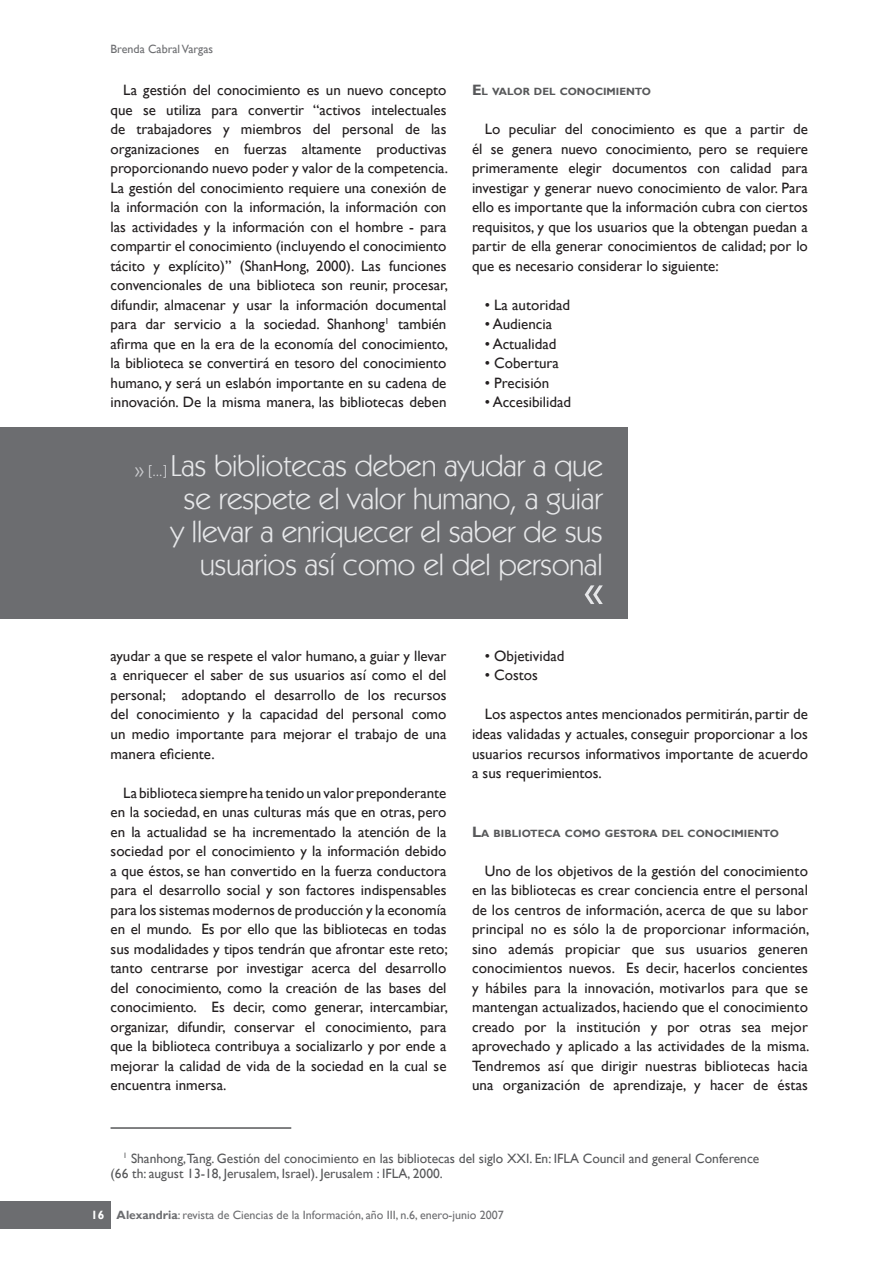
<style>
.page{position:relative;width:893px;height:1263px;background:#fff}
.page>*{position:absolute;margin:0;border:0;box-sizing:border-box;transform-origin:0 0}
.t1{font:30px/33px "Kabel IT Cby BT";color:#e6e7e9;text-align:right}
.t2{font:15px/19.5px "Gill Sans";color:#231f20;text-align:justify}
.t3{font:13.5px/15px "Gill Sans";color:#57585a}
.t4{font:12px "Gill Sans";color:#6c6d70}
.t5{font:700 10.5px "Gill Sans";color:#57585a}
.s1{font-size:15px}
.s2{font-weight:700;color:#fff}
.s3{font-weight:700}
</style>
<div class="page">
<div style="left:0;top:1201px;width:111px;height:28px;background:#6c6d70"></div>
<hr style="left:111px;top:1127px;width:180px;height:2px;background:#57585a">
<div style="left:0;top:427px;width:627px;height:192px;background:#6c6d70"></div>
<svg style="left:135px;top:467px;width:9px;height:9px"></svg>
<svg style="left:585px;top:585px;width:18px;height:19px"></svg>
<p class="t4" style="left:111px;top:42px;width:104px">Brenda Cabral Vargas</p>
<p class="t2" style="left:111px;top:81px;width:339px;text-indent:13px">La gestión del conocimiento es un nuevo concepto que se utiliza para convertir “activos intelectuales de trabajadores y miembros del personal de las organizaciones en fuerzas altamente productivas proporcionando nuevo poder y valor de la competencia.<br>La gestión del conocimiento requiere una conexión de la información con la información, la información con las actividades y la información con el hombre - para compartir el conocimiento (incluyendo el conocimiento tácito y explícito)” (ShanHong, 2000). Las funciones convencionales de una biblioteca son reunir, procesar, difundir, almacenar y usar la información documental para dar servicio a la sociedad. Shanhong<sup>1</sup> también afirma que en la era de la economía del conocimiento, la biblioteca se convertirá en tesoro del conocimiento humano, y será un eslabón importante en su cadena de innovación. De la misma manera, las bibliotecas deben</p>
<p class="t5" style="left:472px;top:86px;width:180px"><span class="s1">E</span>L VALOR DEL CONOCIMIENTO</p>
<p class="t2" style="left:472px;top:120px;width:337px;text-indent:13px">Lo peculiar del conocimiento es que a partir de él se genera nuevo conocimiento, pero se requiere primeramente elegir documentos con calidad para investigar y generar nuevo conocimiento de valor. Para ello es importante que la información cubra con ciertos requisitos, y que los usuarios que la obtengan puedan a partir de ella generar conocimientos de calidad; por lo que es necesario considerar lo siguiente:</p>
<p class="t2" style="left:485px;top:295px;width:87px">• La autoridad</p>
<p class="t2" style="left:485px;top:315px;width:69px">• Audiencia</p>
<p class="t2" style="left:485px;top:334px;width:73px">• Actualidad</p>
<p class="t2" style="left:485px;top:354px;width:76px">• Cobertura</p>
<p class="t2" style="left:485px;top:373px;width:66px">• Precisión</p>
<p class="t2" style="left:485px;top:393px;width:88px">• Accesibilidad</p>
<h1 class="t1" style="left:148px;top:449px;width:456px"><span class="s1">[...]</span> Las bibliotecas deben ayudar a que se respete el valor humano, a guiar<br>y llevar a enriquecer el saber de sus usuarios así como el del personal</h1>
<p class="t2" style="left:111px;top:646px;width:337px">ayudar a que se respete el valor humano, a guiar y llevar a enriquecer el saber de sus usuarios así como el del personal; adoptando el desarrollo de los recursos del conocimiento y la capacidad del personal como un medio importante para mejorar el trabajo de una manera eficiente.</p>
<p class="t2" style="left:111px;top:783px;width:339px;text-indent:13px">La biblioteca siempre ha tenido un valor preponderante en la sociedad, en unas culturas más que en otras, pero en la actualidad se ha incrementado la atención de la sociedad por el conocimiento y la información debido a que éstos, se han convertido en la fuerza conductora para el desarrollo social y son factores indispensables para los sistemas modernos de producción y la economía en el mundo. Es por ello que las bibliotecas en todas sus modalidades y tipos tendrán que afrontar este reto; tanto centrarse por investigar acerca del desarrollo del conocimiento, como la creación de las bases del conocimiento. Es decir, como generar, intercambiar, organizar, difundir, conservar el conocimiento, para que la biblioteca contribuya a socializarlo y por ende a mejorar la calidad de vida de la sociedad en la cual se encuentra inmersa.</p>
<p class="t2" style="left:485px;top:646px;width:81px">• Objetividad</p>
<p class="t2" style="left:485px;top:666px;width:55px">• Costos</p>
<p class="t2" style="left:472px;top:705px;width:337px;text-indent:13px">Los aspectos antes mencionados permitirán, partir de ideas validadas y actuales, conseguir proporcionar a los usuarios recursos informativos importante de acuerdo a sus requerimientos.</p>
<p class="t5" style="left:472px;top:827px;width:308px"><span class="s1">L</span>A BIBLIOTECA COMO GESTORA DEL CONOCIMIENTO</p>
<p class="t2" style="left:472px;top:861px;width:339px;text-indent:13px">Uno de los objetivos de la gestión del conocimiento en las bibliotecas es crear conciencia entre el personal de los centros de información, acerca de que su labor principal no es sólo la de proporcionar información, sino además propiciar que sus usuarios generen conocimientos nuevos. Es decir, hacerlos concientes y hábiles para la innovación, motivarlos para que se mantengan actualizados, haciendo que el conocimiento creado por la institución y por otras sea mejor aprovechado y aplicado a las actividades de la misma.<br>Tendremos así que dirigir nuestras bibliotecas hacia una organización de aprendizaje, y hacer de éstas</p>
<p class="t3" style="left:111px;top:1151px;width:650px;text-indent:13px"><sup>1</sup> Shanhong,Tang. Gestión del conocimiento en las bibliotecas del siglo XXI. En: IFLA Council and general Conference (66 th: august 13-18, Jerusalem, Israel). Jerusalem : IFLA, 2000.</p>
<p class="t4" style="left:91px;top:1208px;width:414px"><span class="s2">16</span> <span class="s3">Alexandria</span>: revista de Ciencias de la Información, año III, n.6, enero-junio 2007</p>
</div>
